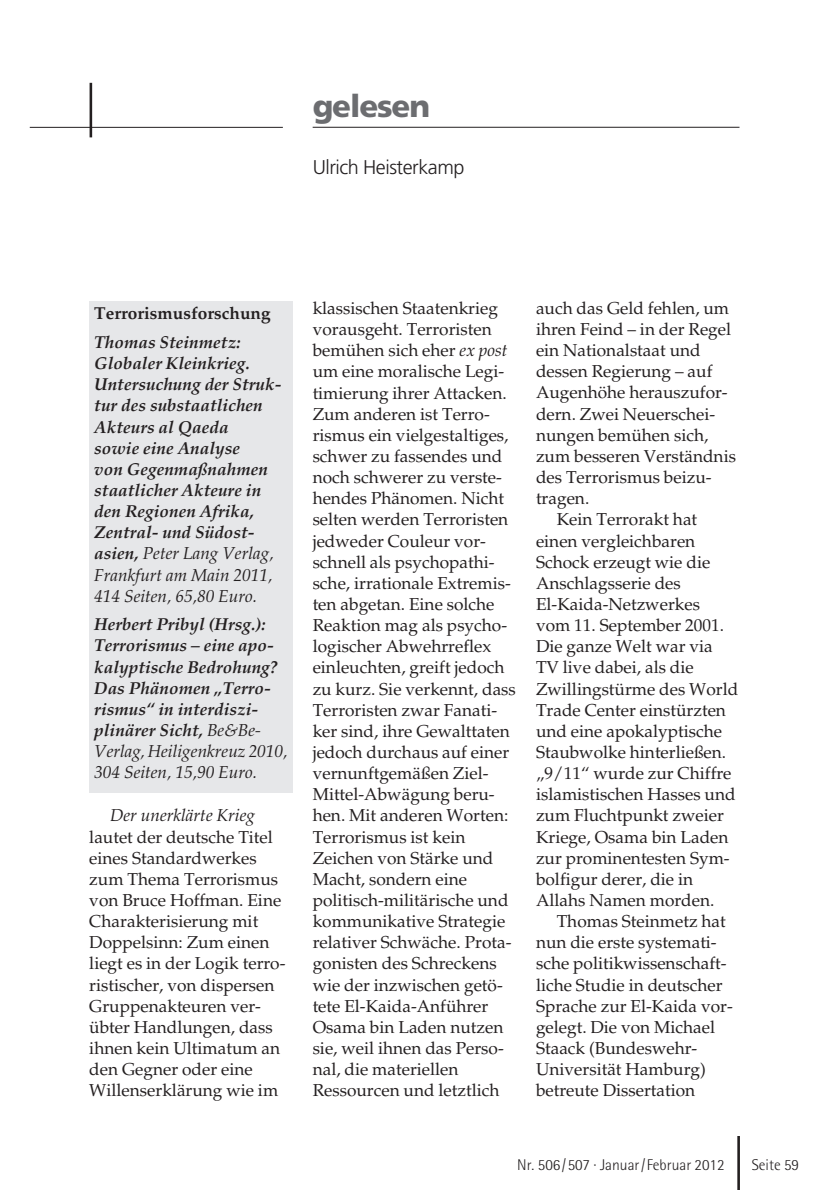
<style>
.page{position:relative;width:829px;height:1190px;background:#fff}
.page>*{position:absolute;margin:0;border:0;box-sizing:border-box;transform-origin:0 0}
.t1{font:900 31.15px "Frutiger";letter-spacing:-.035em;color:#6c6d70}
.t2{font:300 19.78px "Frutiger";letter-spacing:-.02em;color:#231f20}
.t3{font:17.32px/21.2px "Palatino";color:#231f20}
.t4{font:italic 700 17.32px/21.2px "Palatino";color:#231f20}
.t5{font:700 17.32px "Palatino";color:#231f20}
.t6{font:italic 17.32px "Palatino";color:#231f20}
.t7{font:300 15.58px "Rotis Semi Sans";color:#231f20}
.s1{font-weight:400}
.s2{font-style:italic}
</style>
<div class="page">
<div style="left:89px;top:301px;width:204px;height:492px;background:#e6e7e9"></div>
<hr style="left:737px;top:1136px;width:3px;height:54px;background:#231f20">
<hr style="left:313px;top:127px;width:426px;height:1px;background:#231f20">
<hr style="left:90px;top:83px;width:2px;height:54px;background:#231f20">
<hr style="left:30px;top:127px;width:253px;height:1px;background:#231f20">
<h1 class="t1" style="left:313px;top:94px;width:119px">gelesen</h1>
<p class="t2" style="left:313px;top:159px;width:153px">Ulrich Heisterkamp</p>
<p class="t5" style="left:94px;top:307px;width:178px">Terrorismusforschung</p>
<p class="t4" style="left:94px;top:333px;width:189px">Thomas Steinmetz:<br>Globaler Kleinkrieg.<br>Untersuchung der Struk&shy;tur des substaatlichen<br>Akteurs al Qaeda<br>sowie eine Analyse<br>von Gegenmaßnahmen staatlicher Akteure in den Regionen Afrika,<br>Zentral- und Südost&shy;asien, <span class="s1">Peter Lang Verlag,<br>Frankfurt am Main 2011,<br>414 Seiten, 65,80 Euro.</span></p>
<p class="t4" style="left:94px;top:616px;width:195px">Herbert Pribyl (Hrsg.):<br>Terrorismus – eine apo&shy;kalyptische Bedrohung?<br>Das Phänomen „Terro&shy;rismus“ in interdiszi&shy;plinärer Sicht, <span class="s1">Be&amp;Be-<br>Verlag, Heiligenkreuz 2010,<br>304 Seiten, 15,90 Euro.</span></p>
<p class="t6" style="left:110px;top:809px;width:146px">Der unerklärte Krieg</p>
<p class="t3" style="left:89px;top:828px;width:198px">lautet der deutsche Titel eines Standardwerkes zum Thema Terrorismus von Bruce Hoffman. Eine<br>Charakterisierung mit<br>Doppelsinn: Zum einen liegt es in der Logik terro&shy;ristischer, von dispersen<br>Gruppenakteuren ver&shy;übter Handlungen, dass ihnen kein Ultimatum an den Gegner oder eine<br>Willenserklärung wie im</p>
<p class="t3" style="left:313px;top:299px;width:205px">klassischen Staatenkrieg vorausgeht. Terroristen bemühen sich eher <span class="s2">ex post </span>um eine moralische Legi&shy;timierung ihrer Attacken.<br>Zum anderen ist Terro&shy;rismus ein vielgestaltiges, schwer zu fassendes und noch schwerer zu verste&shy;hendes Phänomen. Nicht selten werden Terroristen jedweder Couleur vor&shy;schnell als psychopathi&shy;sche, irrationale Extremis&shy;ten abgetan. Eine solche<br>Reaktion mag als psycho&shy;logischer Abwehrreflex einleuchten, greift jedoch zu kurz. Sie verkennt, dass<br>Terroristen zwar Fanati&shy;ker sind, ihre Gewalttaten jedoch durchaus auf einer vernunftgemäßen Ziel-<br>Mittel-Abwägung beru&shy;hen. Mit anderen Worten:<br>Terrorismus ist kein<br>Zeichen von Stärke und<br>Macht, sondern eine politisch-militärische und kommunikative Strategie relativer Schwäche. Prota&shy;gonisten des Schreckens wie der inzwischen getö&shy;tete El-Kaida-Anführer<br>Osama bin Laden nutzen sie, weil ihnen das Perso&shy;nal, die materiellen<br>Ressourcen und letztlich</p>
<p class="t3" style="left:536px;top:299px;width:195px">auch das Geld fehlen, um</p>
<p class="t3" style="left:536px;top:321px;width:197px">ihren Feind – in der Regel</p>
<p class="t3" style="left:536px;top:342px;width:166px">ein Nationalstaat und</p>
<p class="t3" style="left:536px;top:363px;width:178px">dessen Regierung – auf</p>
<p class="t3" style="left:536px;top:384px;width:193px">Augenhöhe herauszufor-</p>
<p class="t3" style="left:536px;top:405px;width:181px">dern. Zwei Neuerschei-</p>
<p class="t3" style="left:536px;top:426px;width:174px">nungen bemühen sich,</p>
<p class="t3" style="left:536px;top:447px;width:201px">zum besseren Verständnis</p>
<p class="t3" style="left:536px;top:469px;width:177px">des Terrorismus beizu-</p>
<p class="t3" style="left:536px;top:490px;width:55px">tragen.</p>
<p class="t3" style="left:556px;top:511px;width:142px">Kein Terrorakt hat</p>
<p class="t3" style="left:536px;top:532px;width:161px">einen vergleichbaren</p>
<p class="t3" style="left:536px;top:553px;width:176px">Schock erzeugt wie die</p>
<p class="t3" style="left:536px;top:574px;width:146px">Anschlagsserie des</p>
<p class="t3" style="left:536px;top:595px;width:165px">El-Kaida-Netzwerkes</p>
<p class="t3" style="left:536px;top:617px;width:189px">vom 11. September 2001.</p>
<p class="t3" style="left:536px;top:638px;width:178px">Die ganze Welt war via</p>
<p class="t3" style="left:536px;top:659px;width:159px">TV live dabei, als die</p>
<p class="t3" style="left:536px;top:680px;width:204px">Zwillingstürme des World</p>
<p class="t3" style="left:536px;top:701px;width:191px">Trade Center einstürzten</p>
<p class="t3" style="left:536px;top:722px;width:187px">und eine apokalyptische</p>
<p class="t3" style="left:536px;top:743px;width:192px">Staubwolke hinterließen.</p>
<p class="t3" style="left:536px;top:765px;width:197px">„9/11“ wurde zur Chiffre</p>
<p class="t3" style="left:536px;top:786px;width:201px">islamistischen Hasses und</p>
<p class="t3" style="left:536px;top:807px;width:189px">zum Fluchtpunkt zweier</p>
<p class="t3" style="left:536px;top:828px;width:194px">Kriege, Osama bin Laden</p>
<p class="t3" style="left:536px;top:849px;width:195px">zur prominentesten Sym-</p>
<p class="t3" style="left:536px;top:870px;width:159px">bolfigur derer, die in</p>
<p class="t3" style="left:536px;top:891px;width:180px">Allahs Namen morden.</p>
<p class="t3" style="left:556px;top:913px;width:171px">Thomas Steinmetz hat</p>
<p class="t3" style="left:536px;top:934px;width:182px">nun die erste systemati-</p>
<p class="t3" style="left:536px;top:955px;width:192px">sche politikwissenschaft-</p>
<p class="t3" style="left:536px;top:976px;width:188px">liche Studie in deutscher</p>
<p class="t3" style="left:536px;top:997px;width:198px">Sprache zur El-Kaida vor-</p>
<p class="t3" style="left:536px;top:1018px;width:181px">gelegt. Die von Michael</p>
<p class="t3" style="left:536px;top:1039px;width:163px">Staack (Bundeswehr-</p>
<p class="t3" style="left:536px;top:1061px;width:171px">Universität Hamburg)</p>
<p class="t3" style="left:536px;top:1082px;width:161px">betreute Dissertation</p>
<p class="t7" style="left:517px;top:1160px;width:209px">Nr. 506/507 · Januar/Februar 2012</p>
<p class="t7" style="left:751px;top:1160px;width:49px">Seite 59</p>
</div>
